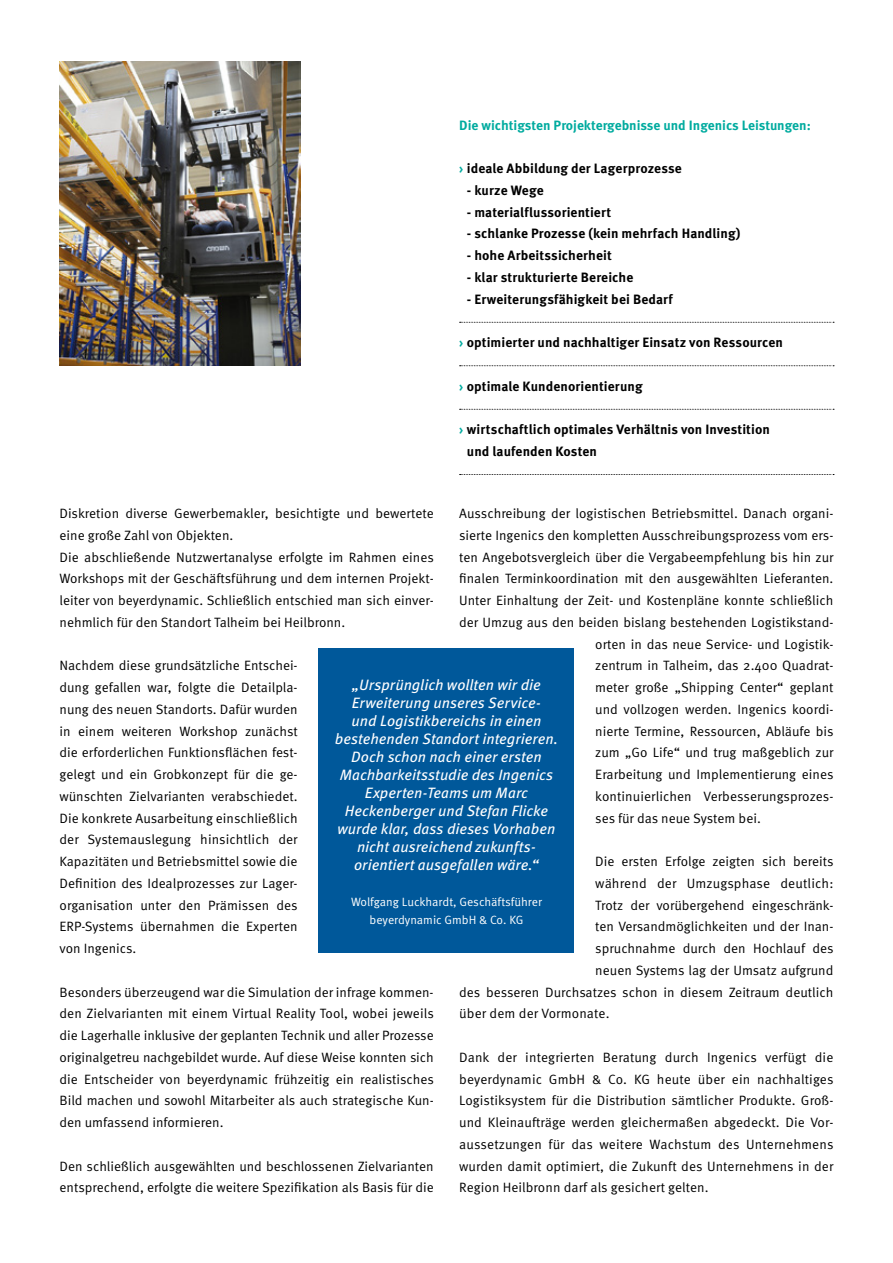
<style>
.page{position:relative;width:893px;height:1263px;background:#fff}
.page>*{position:absolute;margin:0;border:0;box-sizing:border-box;transform-origin:0 0}
.t1{font:italic 15px/18px "Meta Pro";color:#fff;text-align:center}
.t2{font:13.5px/21.8px "Meta Pro";color:#000;text-align:justify}
.t3{font:700 13.5px/21.8px "Meta Pro";letter-spacing:.005em;color:#000}
.t4{font:700 13.5px "Meta Pro";color:#00ab9f}
.t5{font:12px/18px "Meta Pro";color:#fff;text-align:center}
.s1{color:#00ab9f}
</style>
<div class="page">
<svg style="left:460px;top:322px;width:374px;height:1px"></svg>
<svg style="left:460px;top:365px;width:374px;height:1px"></svg>
<svg style="left:460px;top:409px;width:374px;height:1px"></svg>
<svg style="left:460px;top:474px;width:374px;height:1px"></svg>
<div style="left:319px;top:649px;width:255px;height:304px;background:#00589a"></div>
<img style="left:60px;top:61px;width:240px;height:305px">
<p class="t4" style="left:459px;top:114px;width:353px">Die wichtigsten Projektergebnisse und Ingenics Leistungen:</p>
<p class="t3" style="left:459px;top:157px;width:224px"><span class="s1">›</span> ideale Abbildung der Lagerprozesse</p>
<p class="t3" style="left:467px;top:178px;width:78px">- kurze Wege</p>
<p class="t3" style="left:467px;top:200px;width:146px">- materialflussorientiert</p>
<p class="t3" style="left:467px;top:222px;width:275px">- schlanke Prozesse (kein mehrfach Handling)</p>
<p class="t3" style="left:467px;top:244px;width:146px">- hohe Arbeitssicherheit</p>
<p class="t3" style="left:467px;top:265px;width:168px">- klar strukturierte Bereiche</p>
<p class="t3" style="left:467px;top:287px;width:207px">- Erweiterungsfähigkeit bei Bedarf</p>
<p class="t3" style="left:459px;top:331px;width:325px"><span class="s1">›</span> optimierter und nachhaltiger Einsatz von Ressourcen</p>
<p class="t3" style="left:459px;top:374px;width:185px"><span class="s1">›</span> optimale Kundenorientierung</p>
<p class="t3" style="left:467px;top:418px;width:304px;text-indent:-8px"><span class="s1">›</span> wirtschaftlich optimales Verhältnis von Investition und laufenden Kosten</p>
<p class="t2" style="left:459px;top:502px;width:376px">Ausschreibung der logistischen Betriebsmittel. Danach organi-</p>
<p class="t2" style="left:459px;top:523px;width:376px">sierte Ingenics den kompletten Ausschreibungsprozess vom ers-</p>
<p class="t2" style="left:459px;top:545px;width:376px">ten Angebotsvergleich über die Vergabeempfehlung bis hin zur</p>
<p class="t2" style="left:459px;top:567px;width:376px">finalen Terminkoordination mit den ausgewählten Lieferanten.</p>
<p class="t2" style="left:459px;top:589px;width:376px">Unter Einhaltung der Zeit- und Kostenpläne konnte schließlich</p>
<p class="t2" style="left:459px;top:610px;width:376px">der Umzug aus den beiden bislang bestehenden Logistikstand-</p>
<p class="t2" style="left:595px;top:632px;width:240px">orten in das neue Service- und Logistik-</p>
<p class="t2" style="left:595px;top:654px;width:240px">zentrum in Talheim, das 2.400 Quadrat-</p>
<p class="t2" style="left:595px;top:676px;width:240px">meter große „Shipping Center“ geplant</p>
<p class="t2" style="left:595px;top:697px;width:240px">und vollzogen werden. Ingenics koordi-</p>
<p class="t2" style="left:595px;top:719px;width:240px">nierte Termine, Ressourcen, Abläufe bis</p>
<p class="t2" style="left:595px;top:741px;width:240px">zum „Go Life“ und trug maßgeblich zur</p>
<p class="t2" style="left:595px;top:763px;width:240px">Erarbeitung und Implementierung eines</p>
<p class="t2" style="left:595px;top:784px;width:240px">kontinuierlichen Verbesserungsprozes-</p>
<p class="t2" style="left:595px;top:806px;width:167px">ses für das neue System bei.</p>
<p class="t2" style="left:595px;top:850px;width:240px">Die ersten Erfolge zeigten sich bereits</p>
<p class="t2" style="left:595px;top:871px;width:240px">während der Umzugsphase deutlich:</p>
<p class="t2" style="left:595px;top:893px;width:240px">Trotz der vorübergehend eingeschränk-</p>
<p class="t2" style="left:595px;top:915px;width:240px">ten Versandmöglichkeiten und der Inan-</p>
<p class="t2" style="left:595px;top:937px;width:240px">spruchnahme durch den Hochlauf des</p>
<p class="t2" style="left:595px;top:958px;width:240px">neuen Systems lag der Umsatz aufgrund</p>
<p class="t2" style="left:459px;top:980px;width:376px">des besseren Durchsatzes schon in diesem Zeitraum deutlich</p>
<p class="t2" style="left:459px;top:1002px;width:152px">über dem der Vormonate.</p>
<p class="t2" style="left:459px;top:1045px;width:376px">Dank der integrierten Beratung durch Ingenics verfügt die beyerdynamic GmbH &amp; Co. KG heute über ein nachhaltiges Logistiksystem für die Distribution sämtlicher Produkte. Groß&shy;und Kleinaufträge werden gleichermaßen abgedeckt. Die Vor&shy;aussetzungen für das weitere Wachstum des Unternehmens wurden damit optimiert, die Zukunft des Unternehmens in der Region Heilbronn darf als gesichert gelten.</p>
<p class="t2" style="left:60px;top:502px;width:376px;text-align:left">Diskretion diverse Gewerbemakler, besichtigte und bewertete eine große Zahl von Objekten.<br>Die abschließende Nutzwertanalyse erfolgte im Rahmen eines Workshops mit der Geschäftsführung und dem internen Projekt&shy;leiter von beyerdynamic. Schließlich entschied man sich einver&shy;nehmlich für den Standort Talheim bei Heilbronn.</p>
<p class="t2" style="left:60px;top:654px;width:240px">Nachdem diese grundsätzliche Entschei&shy;dung gefallen war, folgte die Detailpla&shy;nung des neuen Standorts. Dafür wurden in einem weiteren Workshop zunächst die erforderlichen Funktionsflächen fest&shy;gelegt und ein Grobkonzept für die ge&shy;wünschten Zielvarianten verabschiedet.<br>Die konkrete Ausarbeitung einschließlich der Systemauslegung hinsichtlich der Kapazitäten und Betriebsmittel sowie die Definition des Idealprozesses zur Lager&shy;organisation unter den Prämissen des ERP-Systems übernahmen die Experten von Ingenics.</p>
<p class="t2" style="left:60px;top:980px;width:376px">Besonders überzeugend war die Simulation der infrage kommen&shy;den Zielvarianten mit einem Virtual Reality Tool, wobei jeweils die Lagerhalle inklusive der geplanten Technik und aller Prozesse originalgetreu nachgebildet wurde. Auf diese Weise konnten sich die Entscheider von beyerdynamic frühzeitig ein realistisches Bild machen und sowohl Mitarbeiter als auch strategische Kun&shy;den umfassend informieren.</p>
<p class="t2" style="left:60px;top:1154px;width:376px">Den schließlich ausgewählten und beschlossenen Zielvarianten entsprechend, erfolgte die weitere Spezifikation als Basis für die</p>
<p class="t1" style="left:335px;top:674px;width:225px">„Ursprünglich wollten wir die<br>Erweiterung unseres Service-<br>und Logistikbereichs in einen bestehenden Standort integrieren.<br>Doch schon nach einer ersten<br>Machbarkeitsstudie des Ingenics<br>Experten-Teams um Marc<br>Heckenberger und Stefan Flicke wurde klar, dass dieses Vorhaben nicht ausreichend zukunfts&shy;orientiert ausgefallen wäre.“</p>
<p class="t5" style="left:351px;top:892px;width:192px">Wolfgang Luckhardt, Geschäftsführer beyerdynamic GmbH &amp; Co. KG</p>
</div>
